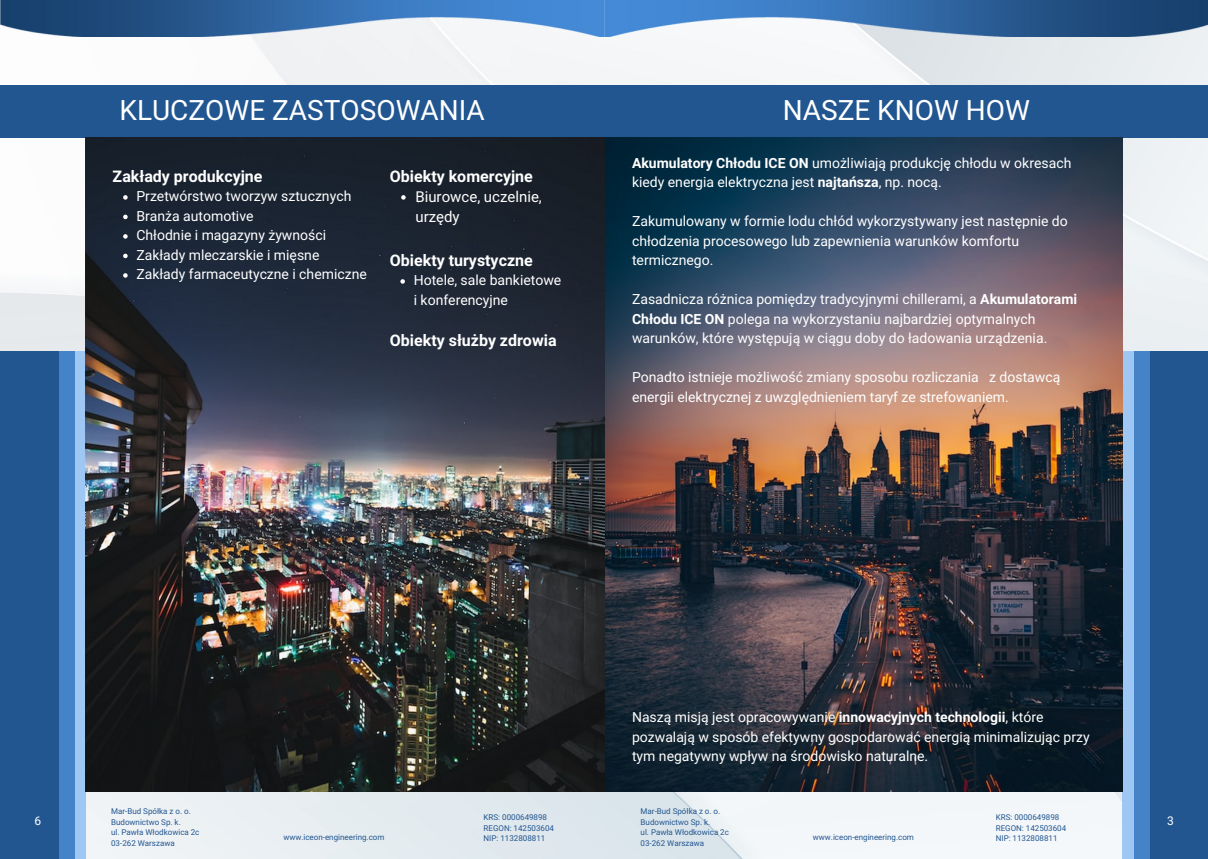
<style>
.page{position:relative;width:1208px;height:859px;background:#fff}
.page>*{position:absolute;margin:0;border:0;box-sizing:border-box;transform-origin:0 0}
.t1{font:28px "Araboto";color:#fff}
.t2{font:700 16px "Araboto";color:#fff}
.t3{font:15px/20.3px "Araboto";color:#fff}
.t4{font:14px/19.5px "Araboto";color:#fff}
.t5{font:12px "Araboto";color:#fff}
.t6{font:8px/10.7px "Araboto";color:#225690}
.s1{font-weight:700}
</style>
<div class="page">
<img style="left:0;top:36px;width:1208px;height:823px">
<div style="left:66px;top:351px;width:20px;height:508px;background:#9ec7f4"></div>
<div style="left:41px;top:351px;width:34px;height:508px;background:#4483c8"></div>
<div style="left:0;top:351px;width:58px;height:508px;background:#225690"></div>
<div style="left:1122px;top:352px;width:20px;height:507px;background:#9ec7f4"></div>
<div style="left:1133px;top:352px;width:34px;height:507px;background:#4483c8"></div>
<div style="left:1150px;top:352px;width:58px;height:507px;background:#225690"></div>
<img style="left:0;top:0;width:1208px;height:36px">
<div style="left:0;top:86px;width:1208px;height:51px;background:#225690"></div>
<img style="left:86px;top:137px;width:1036px;height:654px">
<svg style="left:123px;top:195px;width:5px;height:5px"></svg>
<svg style="left:123px;top:215px;width:5px;height:4px"></svg>
<svg style="left:123px;top:234px;width:5px;height:5px"></svg>
<svg style="left:123px;top:254px;width:5px;height:4px"></svg>
<svg style="left:123px;top:273px;width:5px;height:5px"></svg>
<svg style="left:401px;top:195px;width:5px;height:5px"></svg>
<svg style="left:400px;top:279px;width:5px;height:5px"></svg>
<h1 class="t1" style="left:119px;top:94px;width:367px">KLUCZOWE ZASTOSOWANIA</h1>
<h1 class="t1" style="left:783px;top:94px;width:248px">NASZE KNOW HOW</h1>
<p class="t2" style="left:113px;top:167px;width:151px">Zakłady produkcyjne</p>
<p class="t4" style="left:136px;top:187px;width:232px">Przetwórstwo tworzyw sztucznych<br>Branża automotive<br>Chłodnie i magazyny żywności<br>Zakłady mleczarskie i mięsne<br>Zakłady farmaceutyczne i chemiczne</p>
<p class="t2" style="left:390px;top:167px;width:144px">Obiekty komercyjne</p>
<p class="t3" style="left:415px;top:187px;width:128px">Biurowce, uczelnie, urzędy</p>
<p class="t2" style="left:390px;top:251px;width:144px">Obiekty turystyczne</p>
<p class="t4" style="left:414px;top:291px;width:96px">i konferencyjne</p>
<p class="t2" style="left:390px;top:331px;width:168px">Obiekty służby zdrowia</p>
<p class="t4" style="left:414px;top:271px;width:149px">Hotele, sale bankietowe</p>
<p class="t4" style="left:632px;top:153px;width:441px"><span class="s1">Akumulatory Chłodu ICE ON</span> umożliwiają produkcję chłodu w okresach kiedy energia elektryczna jest <span class="s1">najtańsza</span>, np. nocą.</p>
<p class="t4" style="left:632px;top:212px;width:437px">Zakumulowany w formie lodu chłód wykorzystywany jest następnie do chłodzenia procesowego lub zapewnienia warunków komfortu termicznego.</p>
<p class="t4" style="left:632px;top:290px;width:447px">Zasadnicza różnica pomiędzy tradycyjnymi chillerami, a <span class="s1">Akumulatorami<br>Chłodu ICE ON</span> polega na wykorzystaniu najbardziej optymalnych warunków, które występują w ciągu doby do ładowania urządzenia.</p>
<p class="t4" style="left:632px;top:368px;width:430px">Ponadto istnieje możliwość zmiany sposobu rozliczania z dostawcą energii elektrycznej z uwzględnieniem taryf ze strefowaniem.</p>
<p class="t4" style="left:632px;top:708px;width:459px">Naszą misją jest opracowywanie <span class="s1">innowacyjnych technologii</span>, które pozwalają w sposób efektywny gospodarować energią minimalizując przy tym negatywny wpływ na środowisko naturalne.</p>
<p class="t6" style="left:111px;top:806px;width:90px">Mar-Bud Spółka z o. o.<br>Budownictwo Sp. k.<br>ul. Pawła Włodkowica 2c<br>03-262 Warszawa</p>
<p class="t6" style="left:483px;top:812px;width:72px">KRS: 0000649898<br>REGON: 142503604</p>
<p class="t6" style="left:640px;top:806px;width:90px">Mar-Bud Spółka z o. o.<br>Budownictwo Sp. k.<br>ul. Pawła Włodkowica 2c<br>03-262 Warszawa</p>
<p class="t6" style="left:995px;top:812px;width:72px">KRS: 0000649898<br>REGON: 142503604<br>NIP: 1132808811</p>
<p class="t5" style="left:35px;top:813px;width:8px">6</p>
<p class="t5" style="left:1167px;top:813px;width:8px">3</p>
<p class="t6" style="left:283px;top:832px;width:103px">www.iceon-engineering.com</p>
<p class="t6" style="left:483px;top:833px;width:63px">NIP: 1132808811</p>
<p class="t6" style="left:813px;top:832px;width:103px">www.iceon-engineering.com</p>
</div>
